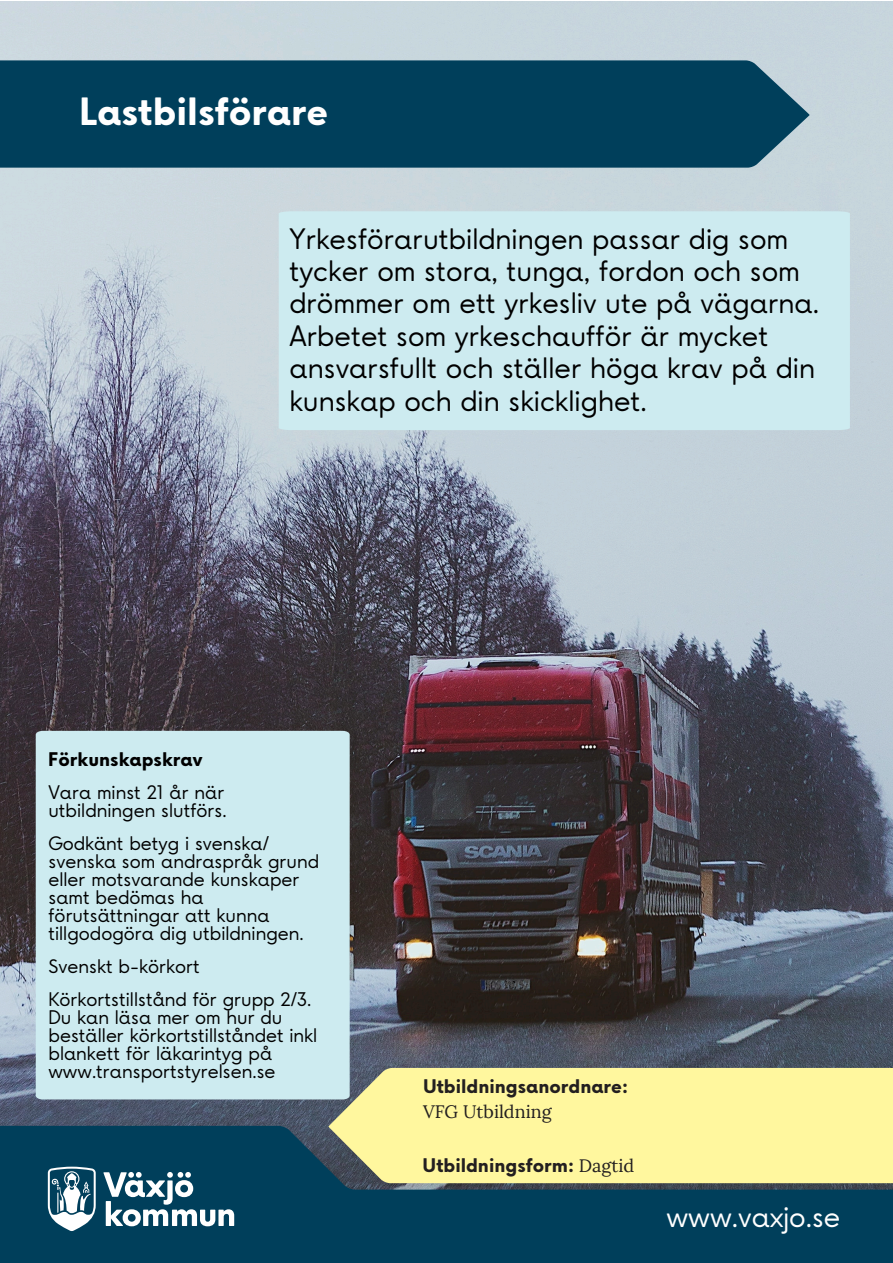
<style>
.page{position:relative;width:893px;height:1263px;background:#fff}
.page>*{position:absolute;margin:0;border:0;box-sizing:border-box;transform-origin:0 0}
.POÄNGPLAN{font:700 36px "Vaxjo Now";color:#fff}
.t1{font:27px/32.4px "Vaxjo Now";color:#000}
.t2{font:27px "Vaxjo Now";color:#fff}
.t3{font:18px/18px "Vaxjo Now";color:#000}
.t4{font:700 18px "Vaxjo Now";color:#231f20}
.t5{font:700 18px "Vaxjo Now";color:#000}
.t6{font:18px "Lora";color:#231f20}
.s1{font-family:"Lora";font-weight:400}
</style>
<div class="page">
<img style="left:0;top:1px;width:893px;height:1125px">
<div style="left:0;top:1126px;width:893px;height:137px;background:#003f5b"></div>
<div style="left:0;top:60px;width:810px;height:108px;background:#003f5b"></div>
<div style="left:328px;top:1068px;width:565px;height:115px;background:#fff79e"></div>
<svg style="left:103px;top:1172px;width:131px;height:54px"></svg>
<div style="left:279px;top:211px;width:571px;height:219px;background:#cdebf0"></div>
<svg style="left:48px;top:1167px;width:48px;height:64px"></svg>
<div style="left:36px;top:731px;width:314px;height:368px;background:#cdebf0"></div>
<p class="POÄNGPLAN" style="left:79px;top:86px;width:251px">Lastbilsförare</p>
<h2 class="t1" style="left:289px;top:222px;width:531px">Yrkesförarutbildningen passar dig som tycker om stora, tunga, fordon och som drömmer om ett yrkesliv ute på vägarna.<br>Arbetet som yrkeschaufför är mycket ansvarsfullt och ställer höga krav på din kunskap och din skicklighet.</h2>
<p class="t5" style="left:48px;top:747px;width:156px">Förkunskapskrav</p>
<p class="t3" style="left:48px;top:784px;width:180px">Vara minst 21 år när utbildningen slutförs.</p>
<p class="t3" style="left:48px;top:835px;width:272px">Godkänt betyg i svenska/ svenska som andraspråk grund eller motsvarande kunskaper samt bedömas ha förutsättningar att kunna tillgodogöra dig utbildningen.</p>
<p class="t3" style="left:48px;top:950px;width:264px;line-height:33px">Svenskt b-körkort<br>Körkortstillstånd för grupp 2/3.</p>
<p class="t3" style="left:48px;top:1009px;width:270px">Du kan läsa mer om hur du beställer körkortstillståndet inkl blankett för läkarintyg på www.transportstyrelsen.se</p>
<p class="t4" style="left:423px;top:1073px;width:207px">Utbildningsanordnare:</p>
<p class="t6" style="left:423px;top:1100px;width:130px">VFG Utbildning</p>
<p class="t4" style="left:423px;top:1152px;width:213px">Utbildningsform: <span class="s1">Dagtid</span></p>
<p class="t2" style="left:666px;top:1199px;width:175px">www.vaxjo.se</p>
</div>
